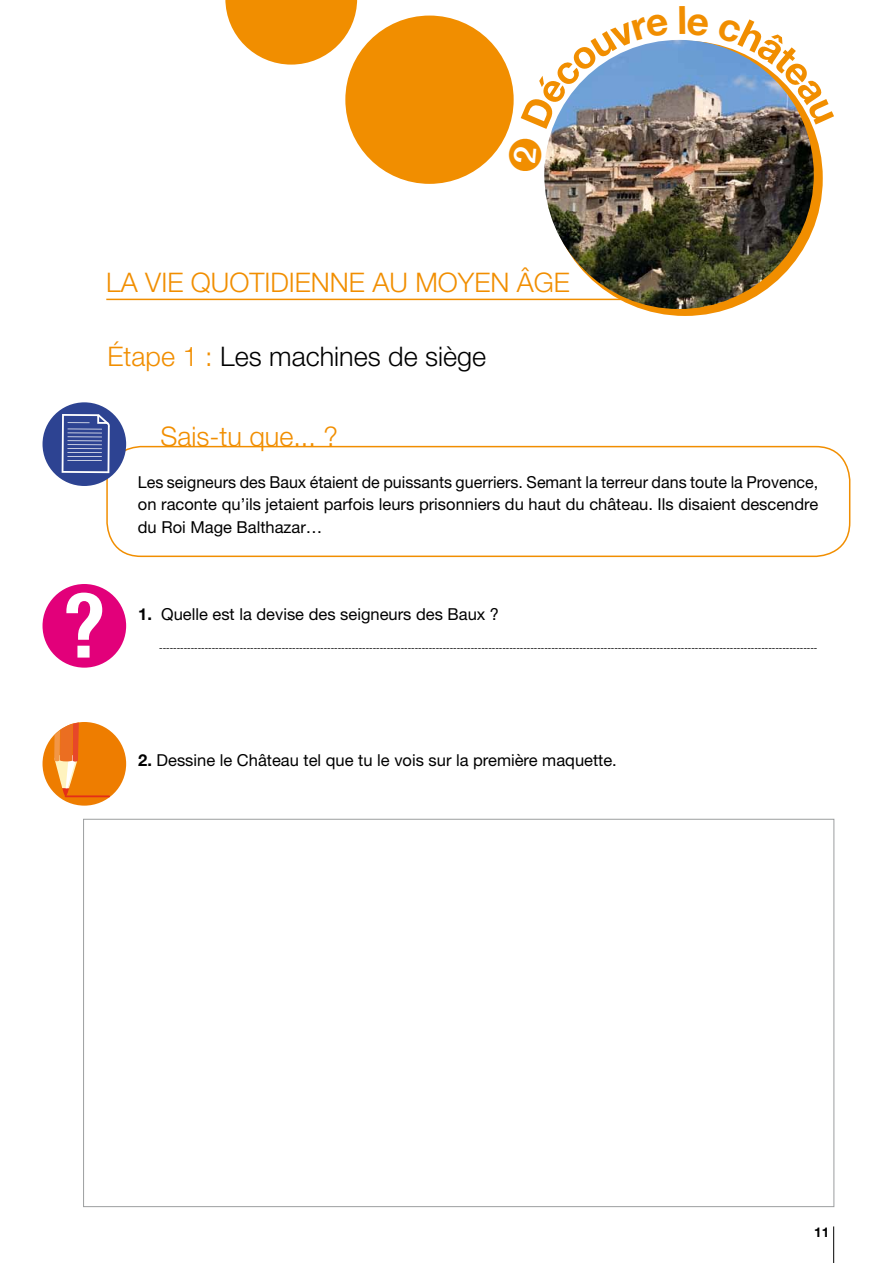
<style>
.page{position:relative;width:893px;height:1263px;background:#fff}
.page>*{position:absolute;margin:0;border:0;box-sizing:border-box;transform-origin:0 0}
.t1{font:700 condensed 90px "Helvetica Neue";color:#fff}
.t2{font:300 27px "Helvetica Neue";letter-spacing:.11em;color:#f18e00}
.t3{font:300 27px "Helvetica Neue";color:#000}
.t4{font:300 27px "Helvetica Neue";color:#f18e00}
.t5{font:16.5px/22.5px "Helvetica Neue";color:#000;text-align:justify}
.t6{font:700 13.5px "Helvetica Neue";color:#000}
.t7{font:9px "Helvetica Neue";color:#000}
.s1{color:#f18e00}
.s2{font-weight:700}
</style>
<div class="page">
<hr style="left:833px;top:1226px;width:1px;height:37px;background:#000">
<div style="left:43px;top:722px;width:83px;height:84px;background:#ee7d00;border-radius:50%"></div>
<svg style="left:54px;top:722px;width:25px;height:74px"></svg>
<hr style="left:65px;top:795px;width:45px;height:2px;background:#e42e18">
<div style="left:43px;top:584px;width:83px;height:84px;background:#e2007a;border-radius:50%"></div>
<div style="left:106px;top:446px;width:744px;height:111px;border:2px solid #f18e00;border-radius:34px"></div>
<div style="left:43px;top:402px;width:83px;height:84px;background:#2d4392;border-radius:50%"></div>
<svg style="left:62px;top:414px;width:48px;height:59px"></svg>
<div style="left:547px;top:41px;width:276px;height:275px;background:#f18e00;border-radius:50%"></div>
<hr style="left:106px;top:299px;width:522px;height:1px;background:#f18e00">
<div style="left:345px;top:16px;width:169px;height:168px;background:#f18e00;border-radius:50%"></div>
<svg style="left:225px;top:0;width:132px;height:65px"></svg>
<img style="left:544px;top:40px;width:270px;height:269px;border-radius:135px">
<svg style="left:552px;top:40px;width:117px;height:89px"></svg>
<img style="left:717px;top:44px;width:95px;height:81px">
<h2 class="t2" style="left:106px;top:265px;width:465px">La vie quotidienne au Moyen Âge</h2>
<h2 class="t3" style="left:108px;top:340px;width:380px"><span class="s1">Étape 1 :</span> Les machines de siège</h2>
<h1 class="t1" style="left:63px;top:571px;width:44px">?</h1>
<h2 class="t4" style="left:160px;top:420px;width:179px">Sais-tu que... ?</h2>
<p class="t5" style="left:138px;top:470px;width:682px">Les seigneurs des Baux étaient de puissants guerriers. Semant la terreur dans toute la Provence, on raconte qu’ils jetaient parfois leurs prisonniers du haut du château. Ils disaient descendre du Roi Mage Balthazar…</p>
<p class="t5" style="left:138px;top:602px;width:362px"><span class="s2">1.</span> Quelle est la devise des seigneurs des Baux ?</p>
<p class="t7" style="left:159px;top:642px;width:660px">--------------------------------------------------------------------------------------------------------------------------------------------------------------------------------------------</p>
<p class="t5" style="left:138px;top:749px;width:480px"><span class="s2">2.</span> Dessine le Château tel que tu le vois sur la première maquette.</p>
<p class="t6" style="left:814px;top:1224px;width:17px">11</p>
</div>
